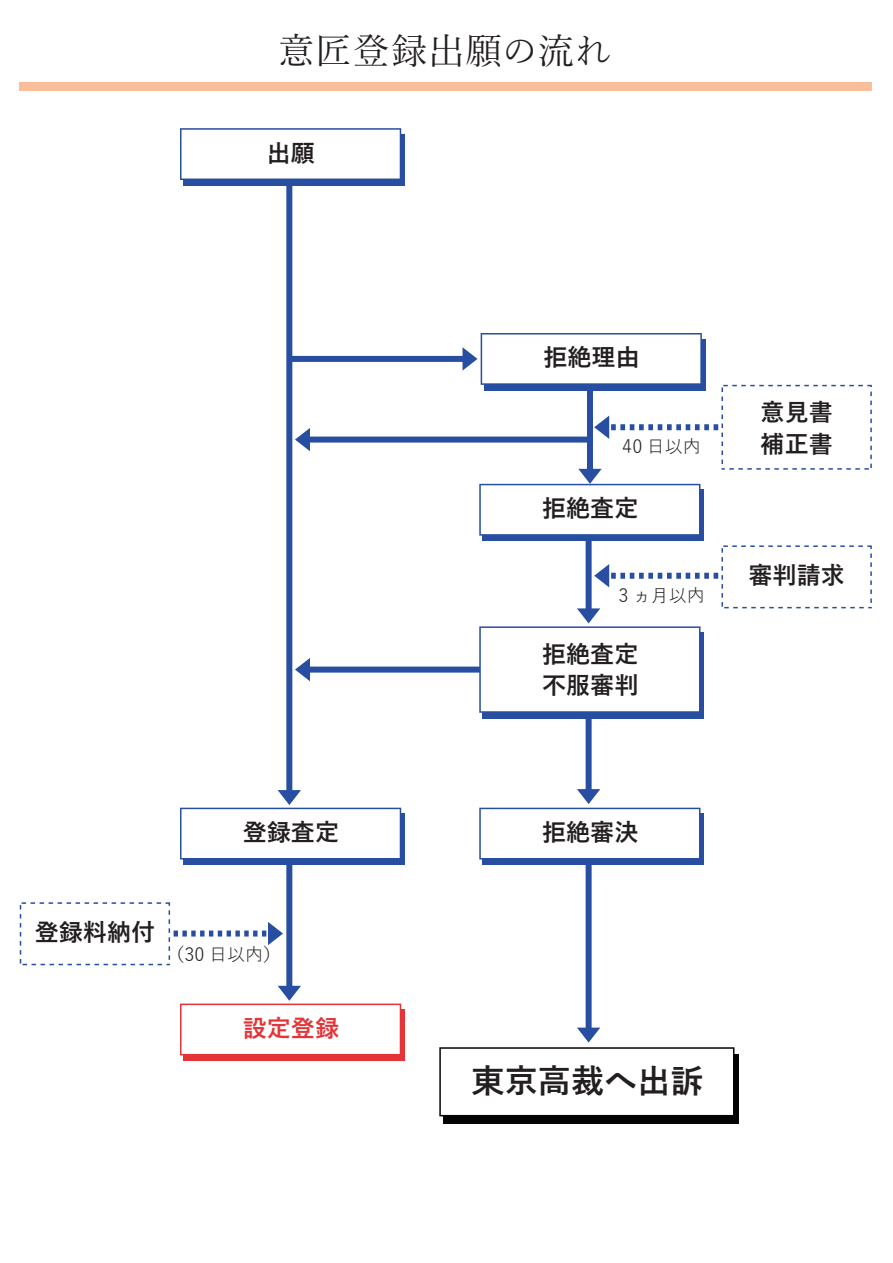
<style>
.page{position:relative;width:893px;height:1263px;background:#fff}
.page>*{position:absolute;margin:0;border:0;box-sizing:border-box;transform-origin:0 0}
.t1{font:36px "Yu Mincho";letter-spacing:.035em;color:#231f20}
.t2{font:700 33px "Yu Gothic";letter-spacing:.005em;color:#231f20}
.t3{font:700 24px/31.5px "Yu Gothic";letter-spacing:.005em;color:#231f20}
.t4{font:700 24px "Yu Gothic";color:#e43438}
.t5{font:18px "Yu Gothic";color:#231f20}
</style>
<div class="page">
<div style="left:183px;top:134px;width:222px;height:52px;background:#284ea1"></div>
<svg style="left:180px;top:128px;width:221px;height:52px"></svg>
<div style="left:291px;top:356px;width:176px;height:6px;background:#284ea1"></div>
<div style="left:305px;top:437px;width:285px;height:6px;background:#284ea1"></div>
<svg style="left:295px;top:428px;width:15px;height:23px"></svg>
<div style="left:305px;top:667px;width:285px;height:6px;background:#284ea1"></div>
<svg style="left:295px;top:658px;width:15px;height:23px"></svg>
<svg style="left:20px;top:902px;width:263px;height:63px"></svg>
<div style="left:286px;top:186px;width:6px;height:609px;background:#284ea1"></div>
<div style="left:183px;top:813px;width:222px;height:52px;background:#284ea1"></div>
<svg style="left:180px;top:790px;width:221px;height:69px"></svg>
<div style="left:286px;top:862px;width:6px;height:129px;background:#284ea1"></div>
<div style="left:483px;top:489px;width:221px;height:52px;background:#284ea1"></div>
<svg style="left:462px;top:333px;width:410px;height:203px"></svg>
<div style="left:586px;top:538px;width:6px;height:75px;background:#284ea1"></div>
<div style="left:483px;top:633px;width:221px;height:86px;background:#284ea1"></div>
<div style="left:586px;top:713px;width:6px;height:81px;background:#284ea1"></div>
<div style="left:483px;top:813px;width:221px;height:52px;background:#284ea1"></div>
<svg style="left:479px;top:789px;width:221px;height:70px"></svg>
<div style="left:444px;top:1055px;width:295px;height:69px;background:#030303"></div>
<div style="left:586px;top:862px;width:6px;height:170px;background:#284ea1"></div>
<div style="left:439px;top:1027px;width:295px;height:89px;background:#fff"></div>
<div style="left:183px;top:1009px;width:222px;height:52px;background:#e43438"></div>
<svg style="left:180px;top:986px;width:221px;height:69px"></svg>
<svg style="left:479px;top:545px;width:393px;height:168px"></svg>
<div style="left:20px;top:82px;width:852px;height:8px;background:#fabe9b"></div>
<h1 class="t1" style="left:279px;top:18px;width:334px">意匠登録出願の流れ</h1>
<p class="t3" style="left:267px;top:138px;width:50px">出願</p>
<p class="t3" style="left:243px;top:817px;width:98px">登録査定</p>
<p class="t3" style="left:35px;top:917px;width:122px">登録料納付</p>
<p class="t5" style="left:167px;top:937px;width:116px">（30 日以内）</p>
<p class="t4" style="left:243px;top:1015px;width:98px">設定登録</p>
<p class="t3" style="left:543px;top:342px;width:98px">拒絶理由</p>
<p class="t5" style="left:622px;top:430px;width:80px">40 日以内</p>
<p class="t3" style="left:542px;top:493px;width:98px">拒絶査定</p>
<p class="t5" style="left:618px;top:578px;width:88px">3 ヵ月以内</p>
<p class="t3" style="left:542px;top:639px;width:98px">拒絶査定不服審判</p>
<p class="t3" style="left:760px;top:397px;width:74px">意見書補正書</p>
<p class="t3" style="left:748px;top:560px;width:98px">審判請求</p>
<p class="t3" style="left:542px;top:817px;width:98px">拒絶審決</p>
<h2 class="t2" style="left:471px;top:1062px;width:233px">東京高裁へ出訴</h2>
</div>
